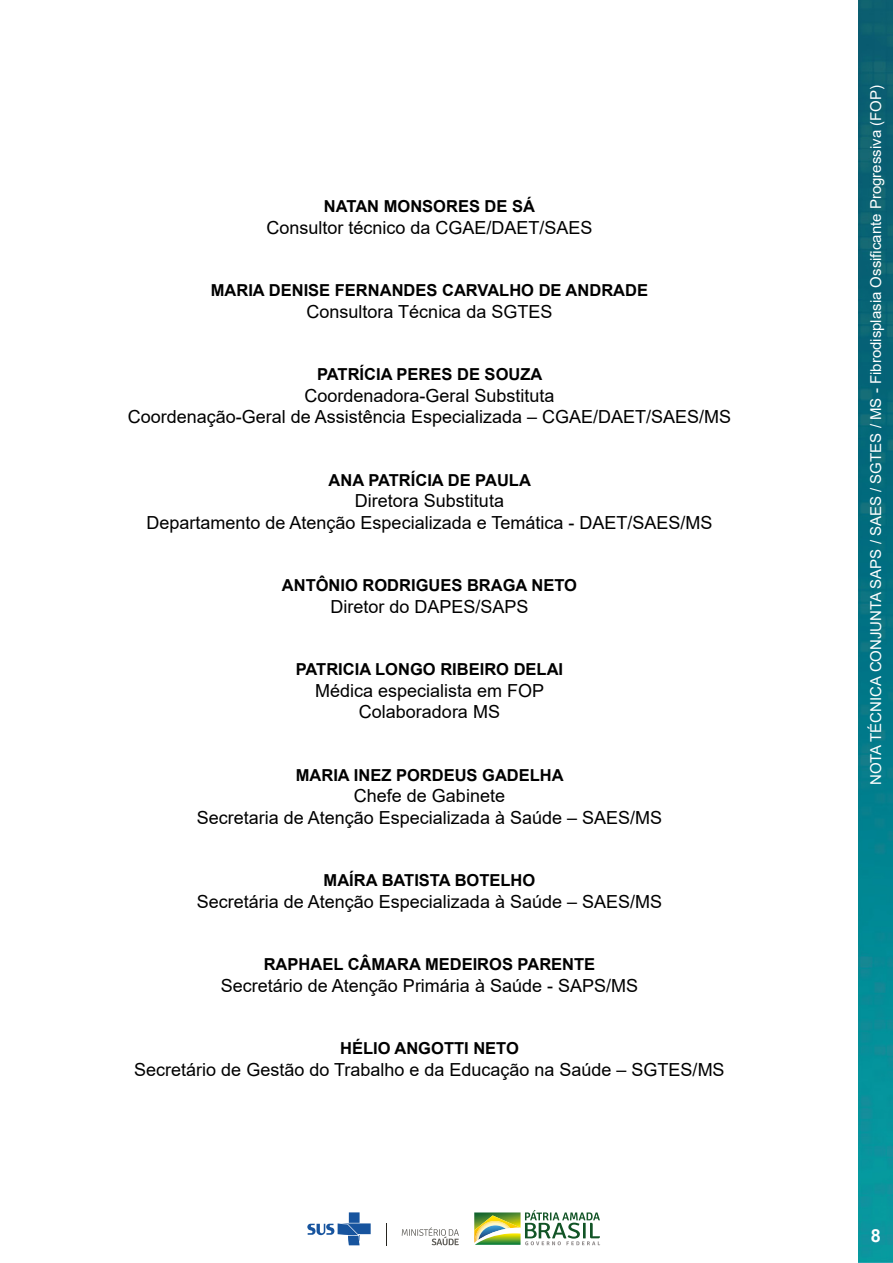
<style>
.page{position:relative;width:893px;height:1263px;background:#fff}
.page>*{position:absolute;margin:0;border:0;box-sizing:border-box;transform-origin:0 0}
.t1{font:18px/21.6px "Arial";color:#000;text-align:center}
.t2{font:700 18px "Arial";color:#fff}
.t3{font:700 16.5px "Arial";color:#000}
.t4{font:15px "Arial";color:#fff}
</style>
<div class="page">
<img style="left:859px;top:0;width:34px;height:1263px">
<svg style="left:307px;top:1212px;width:64px;height:33px"></svg>
<svg style="left:402px;top:1227px;width:57px;height:18px"></svg>
<svg style="left:474px;top:1210px;width:126px;height:35px"></svg>
<svg style="left:386px;top:1223px;width:1px;height:22px"></svg>
<p class="t3" style="left:324px;top:195px;width:213px">NATAN MONSORES DE SÁ</p>
<p class="t1" style="left:266px;top:217px;width:328px">Consultor técnico da CGAE/DAET/SAES</p>
<p class="t3" style="left:211px;top:279px;width:439px">MARIA DENISE FERNANDES CARVALHO DE ANDRADE</p>
<p class="t1" style="left:307px;top:300px;width:247px">Consultora Técnica da SGTES</p>
<p class="t3" style="left:317px;top:363px;width:227px">PATRÍCIA PERES DE SOUZA</p>
<p class="t1" style="left:128px;top:384px;width:605px">Coordenadora-Geral Substituta<br>Coordenação-Geral de Assistência Especializada – CGAE/DAET/SAES/MS</p>
<p class="t3" style="left:329px;top:468px;width:204px">ANA PATRÍCIA DE PAULA</p>
<p class="t1" style="left:146px;top:490px;width:567px">Diretora Substituta<br>Departamento de Atenção Especializada e Temática - DAET/SAES/MS</p>
<p class="t3" style="left:282px;top:574px;width:297px">ANTÔNIO RODRIGUES BRAGA NETO</p>
<p class="t1" style="left:330px;top:595px;width:200px">Diretor do DAPES/SAPS</p>
<p class="t3" style="left:296px;top:658px;width:269px">PATRICIA LONGO RIBEIRO DELAI</p>
<p class="t1" style="left:315px;top:679px;width:231px">Médica especialista em FOP<br>Colaboradora MS</p>
<p class="t3" style="left:296px;top:763px;width:269px">MARIA INEZ PORDEUS GADELHA</p>
<p class="t1" style="left:197px;top:785px;width:467px">Chefe de Gabinete<br>Secretaria de Atenção Especializada à Saúde – SAES/MS</p>
<p class="t3" style="left:324px;top:869px;width:213px">MAÍRA BATISTA BOTELHO</p>
<p class="t1" style="left:197px;top:890px;width:467px">Secretária de Atenção Especializada à Saúde – SAES/MS</p>
<p class="t3" style="left:264px;top:952px;width:333px">RAPHAEL CÂMARA MEDEIROS PARENTE</p>
<p class="t1" style="left:221px;top:974px;width:419px">Secretário de Atenção Primária à Saúde - SAPS/MS</p>
<p class="t3" style="left:340px;top:1036px;width:180px">HÉLIO ANGOTTI NETO</p>
<p class="t1" style="left:134px;top:1058px;width:592px">Secretário de Gestão do Trabalho e da Educação na Saúde – SGTES/MS</p>
<p class="t4" style="left:866px;top:785px;width:702px;rotate:-90deg">NOTA TÉCNICA CONJUNTA SAPS / SAES / SGTES / MS - Fibrodisplasia Ossificante Progressiva (FOP)</p>
<p class="t2" style="left:871px;top:1223px;width:12px">8</p>
</div>
